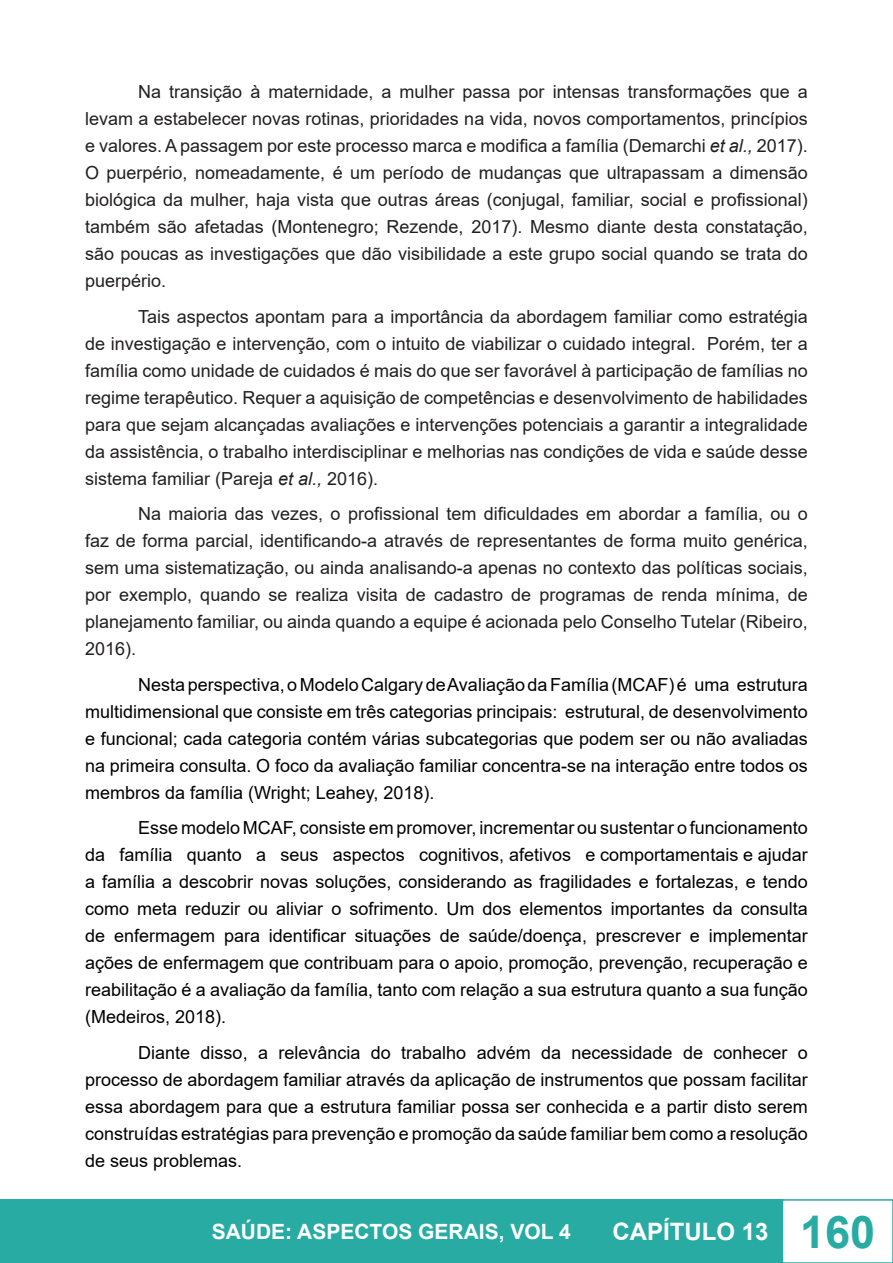
<style>
.page{position:relative;width:893px;height:1263px;background:#fff}
.page>*{position:absolute;margin:0;border:0;box-sizing:border-box;transform-origin:0 0}
.t1{font:700 24px "Arial";color:#fff}
.t2{font:700 21px "Arial";color:#fff}
.t3{font:18px/27px "Arial";color:#231f20;text-align:justify}
.Default{font:18px/27px "Arial";color:#000;text-align:justify}
.s1{font-style:italic}
.s2{font-size:45px;color:#28aba3}
</style>
<div class="page">
<div style="left:0;top:1200px;width:782px;height:63px;background:#28aba3"></div>
<div style="left:782px;top:1199px;width:111px;height:64px;border:2px solid #28aba3"></div>
<p class="t3" style="left:85px;top:78px;width:724px;text-indent:53px">Na transição à maternidade, a mulher passa por intensas transformações que a levam a estabelecer novas rotinas, prioridades na vida, novos comportamentos, princípios e valores. A passagem por este processo marca e modifica a família (Demarchi <span class="s1">et al.,</span> 2017).<br>O puerpério, nomeadamente, é um período de mudanças que ultrapassam a dimensão biológica da mulher, haja vista que outras áreas (conjugal, familiar, social e profissional) também são afetadas (Montenegro; Rezende, 2017). Mesmo diante desta constatação, são poucas as investigações que dão visibilidade a este grupo social quando se trata do puerpério.</p>
<p class="t3" style="left:85px;top:303px;width:724px;text-indent:53px">Tais aspectos apontam para a importância da abordagem familiar como estratégia de investigação e intervenção, com o intuito de viabilizar o cuidado integral. Porém, ter a família como unidade de cuidados é mais do que ser favorável à participação de famílias no regime terapêutico. Requer a aquisição de competências e desenvolvimento de habilidades para que sejam alcançadas avaliações e intervenções potenciais a garantir a integralidade da assistência, o trabalho interdisciplinar e melhorias nas condições de vida e saúde desse sistema familiar (Pareja <span class="s1">et al.,</span> 2016).</p>
<p class="t3" style="left:85px;top:500px;width:724px;text-indent:53px">Na maioria das vezes, o profissional tem dificuldades em abordar a família, ou o faz de forma parcial, identificando-a através de representantes de forma muito genérica, sem uma sistematização, ou ainda analisando-a apenas no contexto das políticas sociais, por exemplo, quando se realiza visita de cadastro de programas de renda mínima, de planejamento familiar, ou ainda quando a equipe é acionada pelo Conselho Tutelar (Ribeiro, 2016).</p>
<p class="Default" style="left:85px;top:671px;width:724px;text-indent:53px">Nesta perspectiva, o Modelo Calgary de Avaliação da Família (MCAF) é uma estrutura multidimensional que consiste em três categorias principais: estrutural, de desenvolvimento e funcional; cada categoria contém várias subcategorias que podem ser ou não avaliadas na primeira consulta. O foco da avaliação familiar concentra-se na interação entre todos os membros da família (Wright; Leahey, 2018).</p>
<p class="Default" style="left:85px;top:814px;width:724px;text-indent:53px">Esse modelo MCAF, consiste em promover, incrementar ou sustentar o funcionamento da família quanto a seus aspectos cognitivos, afetivos e comportamentais e ajudar a família a descobrir novas soluções, considerando as fragilidades e fortalezas, e tendo como meta reduzir ou aliviar o sofrimento. Um dos elementos importantes da consulta de enfermagem para identificar situações de saúde/doença, prescrever e implementar ações de enfermagem que contribuam para o apoio, promoção, prevenção, recuperação e reabilitação é a avaliação da família, tanto com relação a sua estrutura quanto a sua função (Medeiros, 2018).</p>
<p class="Default" style="left:85px;top:1039px;width:724px;text-indent:53px">Diante disso, a relevância do trabalho advém da necessidade de conhecer o processo de abordagem familiar através da aplicação de instrumentos que possam facilitar essa abordagem para que a estrutura familiar possa ser conhecida e a partir disto serem construídas estratégias para prevenção e promoção da saúde familiar bem como a resolução de seus problemas.</p>
<p class="t2" style="left:212px;top:1217px;width:361px">SAÚDE: ASPECTOS GERAIS, VOL 4</p>
<h1 class="t1" style="left:612px;top:1215px;width:264px">CAPÍTULO 13 <span class="s2">160</span></h1>
</div>
